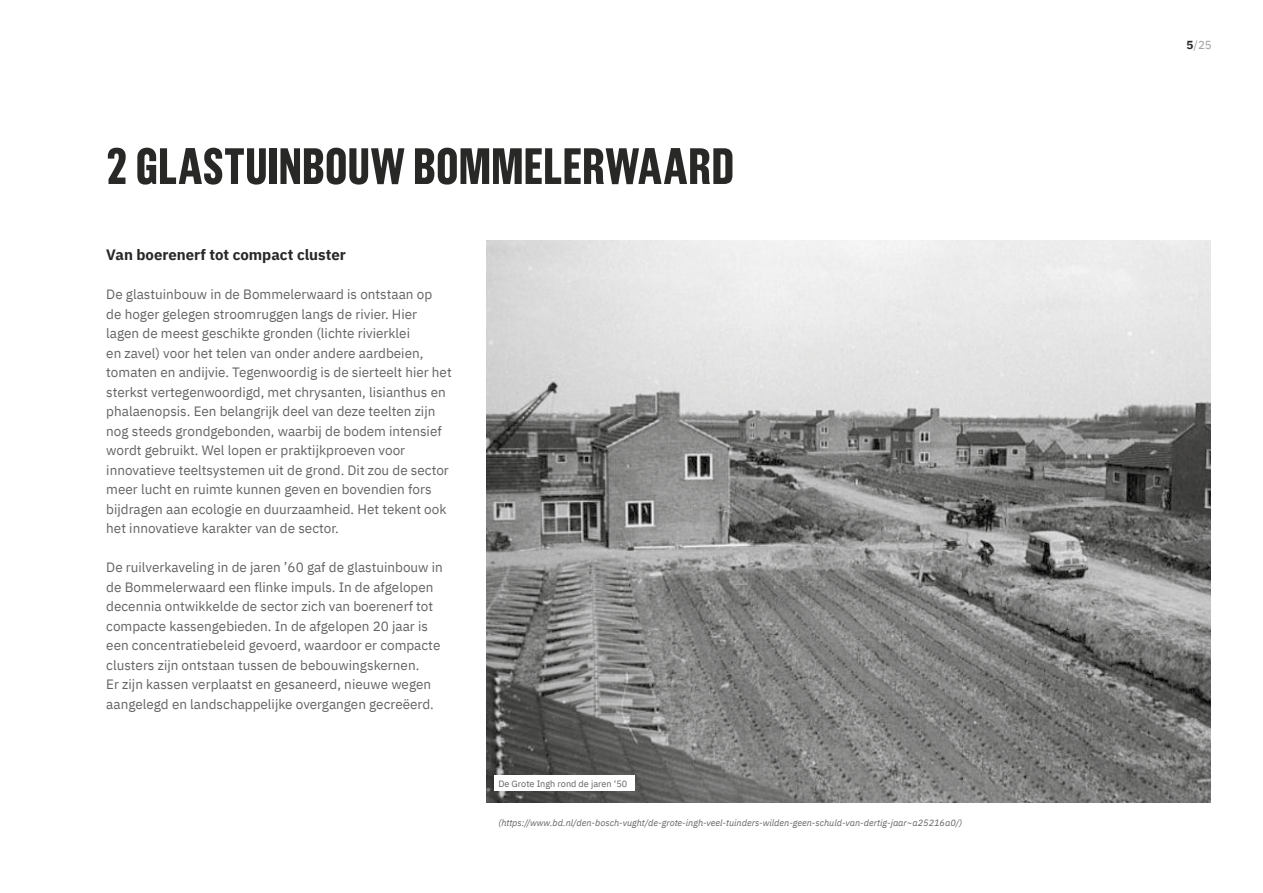
<style>
.page{position:relative;width:1263px;height:893px;background:#fff}
.page>*{position:absolute;margin:0;border:0;box-sizing:border-box;transform-origin:0 0}
.t1{font:700 51px "Grotzec Cond";color:#282827}
.t2{font:700 15px "IBM Plex Sans";color:#282827}
.t3{font:13.5px/19.5px "IBM Plex Sans";color:#646363}
.t4{font:11.7px "IBM Plex Sans";color:#9d9d9c}
.t5{font:italic 9.15px "IBM Plex Sans";color:#646363}
.t6{font:9.15px "IBM Plex Sans";color:#646363}
.s1{font-weight:700;color:#282827}
</style>
<div class="page">
<img style="left:486px;top:241px;width:725px;height:562px">
<div style="left:494px;top:775px;width:141px;height:16px;background:#fff"></div>
<h1 class="t1" style="left:106px;top:136px;width:629px">2 GLASTUINBOUW BOMMELERWAARD</h1>
<p class="t2" style="left:106px;top:243px;width:241px">Van boerenerf tot compact cluster</p>
<p class="t3" style="left:106px;top:284px;width:347px">De glastuinbouw in de Bommelerwaard is ontstaan op<br>de hoger gelegen stroomruggen langs de rivier. Hier lagen de meest geschikte gronden (lichte rivierklei<br>en zavel) voor het telen van onder andere aardbeien, tomaten en andijvie. Tegenwoordig is de sierteelt hier het sterkst vertegenwoordigd, met chrysanten, lisianthus en phalaenopsis. Een belangrijk deel van deze teelten zijn nog steeds grondgebonden, waarbij de bodem intensief wordt gebruikt. Wel lopen er praktijkproeven voor innovatieve teeltsystemen uit de grond. Dit zou de sector meer lucht en ruimte kunnen geven en bovendien fors bijdragen aan ecologie en duurzaamheid. Het tekent ook het innovatieve karakter van de sector.</p>
<p class="t3" style="left:106px;top:557px;width:338px">De ruilverkaveling in de jaren ’60 gaf de glastuinbouw in de Bommelerwaard een flinke impuls. In de afgelopen decennia ontwikkelde de sector zich van boerenerf tot compacte kassengebieden. In de afgelopen 20 jaar is een concentratiebeleid gevoerd, waardoor er compacte clusters zijn ontstaan tussen de bebouwingskernen.<br>Er zijn kassen verplaatst en gesaneerd, nieuwe wegen aangelegd en landschappelijke overgangen gecreëerd.</p>
<p class="t6" style="left:498px;top:777px;width:130px">De Grote Ingh rond de jaren ‘50</p>
<p class="t5" style="left:498px;top:816px;width:465px">(https://www.bd.nl/den-bosch-vught/de-grote-ingh-veel-tuinders-wilden-geen-schuld-van-dertig-jaar~a25216a0/)</p>
<p class="t4" style="left:1186px;top:36px;width:27px"><span class="s1">5</span>/25</p>
</div>
